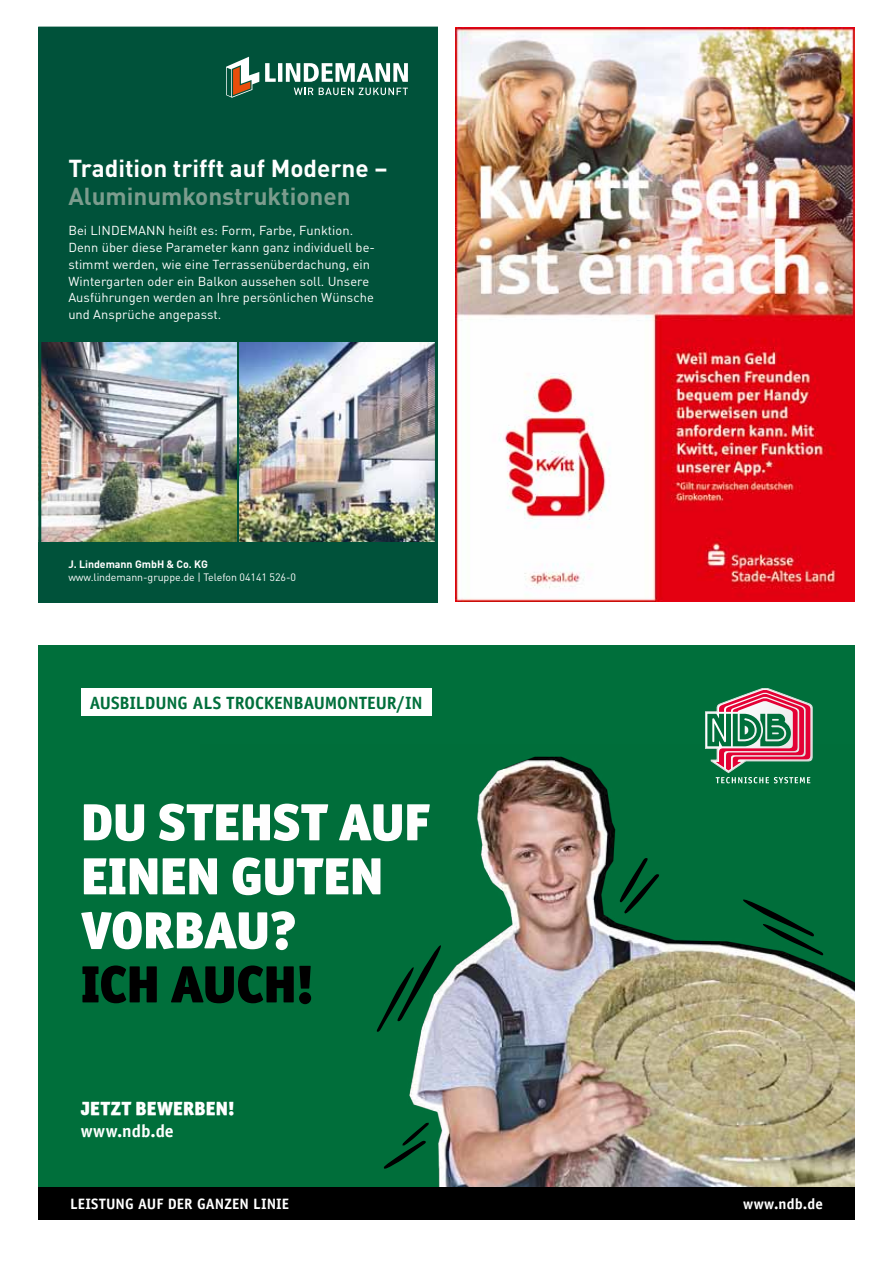
<style>
.page{position:relative;width:893px;height:1263px;background:#fff}
.page>*{position:absolute;margin:0;border:0;box-sizing:border-box;transform-origin:0 0}
.t1{font:52.5px/54px "Officina San Blk ITCTT Black";letter-spacing:-.01em;color:#fff}
.t2{font:52.5px "Officina San Blk ITCTT Black";letter-spacing:-.015em;color:#000}
.t3{font:700 24.3px "DINOT";color:#fff}
.t4{font:700 24.3px "DINOT";color:#7b9c8d}
.t5{font:19.2px "Officina San Blk ITCTT Black";letter-spacing:.005em;color:#fff}
.t6{font:700 17.85px "Officina Sans";letter-spacing:-.005em;color:#006f3b}
.t7{font:700 17.85px "Officina Sans";color:#fff}
.t8{font:700 15px "Officina Sans";letter-spacing:.01em;color:#fff}
.t9{font:12.9px/16.6px "DINOT";letter-spacing:.005em;color:#fff}
.t10{font:10.65px "DINOT";letter-spacing:-.005em;color:#fff}
.t11{font:700 10.65px "DINOT";letter-spacing:-.005em;color:#fff}
</style>
<div class="page">
<img style="left:455px;top:27px;width:400px;height:574px">
<div style="left:38px;top:27px;width:400px;height:576px;background:#00523a"></div>
<svg style="left:265px;top:63px;width:143px;height:19px"></svg>
<svg style="left:294px;top:88px;width:19px;height:7px"></svg>
<svg style="left:319px;top:88px;width:34px;height:7px"></svg>
<svg style="left:359px;top:88px;width:49px;height:7px"></svg>
<svg style="left:226px;top:57px;width:33px;height:41px"></svg>
<img style="left:42px;top:343px;width:195px;height:198px">
<img style="left:239px;top:343px;width:195px;height:198px">
<div style="left:38px;top:645px;width:817px;height:574px;background:#006f3b"></div>
<div style="left:81px;top:688px;width:351px;height:27px;background:#fff"></div>
<svg style="left:705px;top:688px;width:107px;height:57px"></svg>
<img style="left:376px;top:745px;width:479px;height:442px">
<svg style="left:618px;top:856px;width:43px;height:58px"></svg>
<div style="left:38px;top:1187px;width:817px;height:32px;background:#000"></div>
<h2 class="t3" style="left:68px;top:152px;width:321px">Tradition trifft auf Moderne –</h2>
<h2 class="t4" style="left:68px;top:181px;width:284px">Aluminumkonstruktionen</h2>
<p class="t9" style="left:68px;top:222px;width:308px">Bei LINDEMANN heißt es: Form, Farbe, Funktion.<br>Denn über diese Parameter kann ganz individuell be&shy;stimmt werden, wie eine Terrassenüberdachung, ein Wintergarten oder ein Balkon aussehen soll. Unsere Ausführungen werden an Ihre persönlichen Wünsche und Ansprüche angepasst.</p>
<p class="t11" style="left:68px;top:557px;width:141px">J. Lindemann GmbH &amp; Co. KG</p>
<p class="t10" style="left:68px;top:571px;width:229px">www.lindemann-gruppe.de | Telefon 04141 526-0</p>
<h3 class="t6" style="left:90px;top:691px;width:334px">AUSBILDUNG ALS TROCKENBAUMONTEUR/IN</h3>
<h1 class="t1" style="left:81px;top:794px;width:350px">DU STEHST AUF<br>EINEN GUTEN<br>VORBAU?</h1>
<h1 class="t2" style="left:81px;top:950px;width:235px">ICH AUCH!</h1>
<h3 class="t5" style="left:81px;top:1096px;width:156px">JETZT BEWERBEN!</h3>
<h3 class="t7" style="left:81px;top:1119px;width:95px">www.ndb.de</h3>
<p class="t8" style="left:70px;top:1195px;width:220px">LEISTUNG AUF DER GANZEN LINIE</p>
<p class="t8" style="left:743px;top:1195px;width:81px">www.ndb.de</p>
</div>
